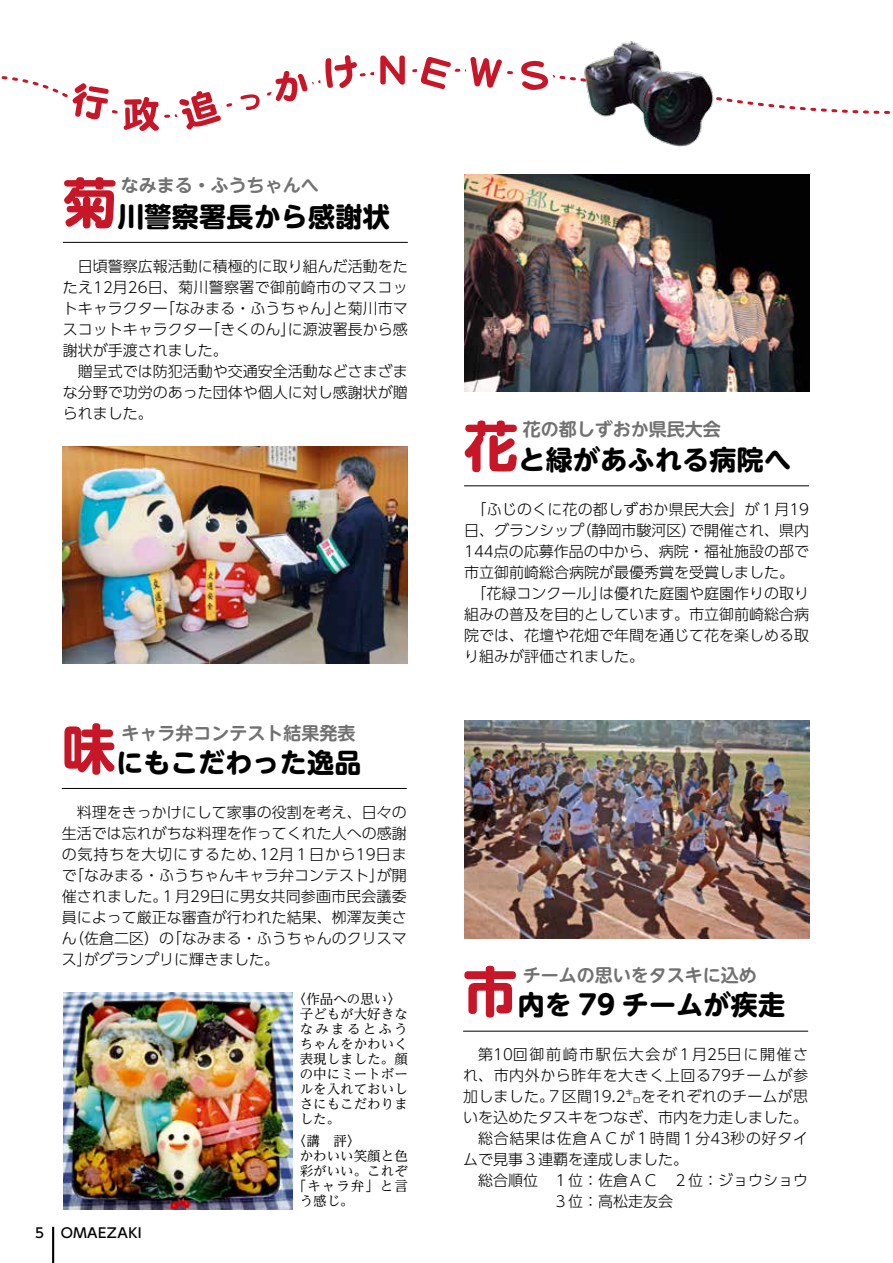
<style>
.page{position:relative;width:893px;height:1263px;background:#fff}
.page>*{position:absolute;margin:0;border:0;box-sizing:border-box;transform-origin:0 0}
.t1{font:700 27px "UD Shin M Go Pro";letter-spacing:.01em;color:#000}
.t2{font:700 18px "UD Shin M Go Pro De";color:#727171}
.t3{font:300 15px/21px "UD Shin Go Pro";color:#000;text-align:justify}
.t4{font:300 15px "UD Shin Go Pro";letter-spacing:.02em;color:#000}
.t5{font:300 15px "UD Shin Go Pro";letter-spacing:.04em;color:#000}
.t6{font:300 15px "UD Shin Go Pro";letter-spacing:.105em;color:#000}
.t7{font:300 15px "UD Shin Go Pro";letter-spacing:.05em;color:#000}
.t8{font:13.5px/15px "UD Reimin Pro";color:#000}
.t9{font:500 13.5px "UD Shin Go Pro";letter-spacing:.035em;color:#000}
.s1{font-size:54px;color:#c71628}
</style>
<div class="page">
<img style="left:464px;top:174px;width:345px;height:218px">
<hr style="left:63px;top:242px;width:345px;height:1px;background:#000">
<img style="left:63px;top:446px;width:345px;height:218px">
<img style="left:464px;top:720px;width:345px;height:218px">
<hr style="left:463px;top:1031px;width:345px;height:1px;background:#000">
<img style="left:64px;top:992px;width:228px;height:218px">
<hr style="left:62px;top:788px;width:345px;height:1px;background:#000">
<hr style="left:464px;top:485px;width:345px;height:1px;background:#000">
<hr style="left:52px;top:1227px;width:2px;height:36px;background:#000">
<svg style="left:1px;top:68px;width:889px;height:50px"></svg>
<svg style="left:515px;top:60px;width:39px;height:36px"></svg>
<svg style="left:464px;top:56px;width:44px;height:38px"></svg>
<svg style="left:374px;top:55px;width:83px;height:40px"></svg>
<svg style="left:319px;top:55px;width:44px;height:39px"></svg>
<svg style="left:234px;top:68px;width:79px;height:48px"></svg>
<svg style="left:173px;top:85px;width:54px;height:45px"></svg>
<svg style="left:67px;top:77px;width:98px;height:54px"></svg>
<img style="left:582px;top:41px;width:136px;height:106px">
<p class="t1" style="left:63px;top:194px;width:328px"><span class="s1">菊</span>川警察署長から感謝状</p>
<p class="t2" style="left:121px;top:171px;width:199px">なみまる・ふうちゃんへ</p>
<p class="t3" style="left:78px;top:255px;width:331px">日頃警察広報活動に積極的に取り組んだ活動をた</p>
<p class="t4" style="left:63px;top:275px;width:346px">たえ12月26日、菊川警察署で御前崎市のマスコッ</p>
<p class="t3" style="left:63px;top:297px;width:346px">トキャラクター「なみまる・ふうちゃん」と菊川市マ</p>
<p class="t3" style="left:63px;top:318px;width:346px">スコットキャラクター「きくのん」に源波署長から感</p>
<p class="t3" style="left:63px;top:339px;width:166px">謝状が手渡されました。</p>
<p class="t3" style="left:78px;top:360px;width:331px">贈呈式では防犯活動や交通安全活動などさまざま</p>
<p class="t3" style="left:63px;top:381px;width:346px">な分野で功労のあった団体や個人に対し感謝状が贈</p>
<p class="t3" style="left:63px;top:402px;width:91px">られました。</p>
<p class="t1" style="left:62px;top:740px;width:301px"><span class="s1">味</span>にもこだわった逸品</p>
<p class="t3" style="left:62px;top:801px;width:347px;text-indent:15px">料理をきっかけにして家事の役割を考え、日々の生活では忘れがちな料理を作ってくれた人への感謝の気持ちを大切にするため、12月１日から19日まで「なみまる・ふうちゃんキャラ弁コンテスト」が開催されました。１月29日に男女共同参画市民会議委員によって厳正な審査が行われた結果、栁澤友美さん（佐倉二区）の「なみまる・ふうちゃんのクリスマス」がグランプリに輝きました。</p>
<p class="t2" style="left:122px;top:718px;width:236px">キャラ弁コンテスト結果発表</p>
<p class="t9" style="left:35px;top:1221px;width:108px">5 OMAEZAKI</p>
<p class="t8" style="left:300px;top:990px;width:110px;text-indent:-7px">〈作品への思い〉子どもが大好きななみまるとふうちゃんをかわいく表現しました。顔の中にミートボールを入れておいしさにもこだわりました。</p>
<p class="t8" style="left:293px;top:1133px;width:69px">〈講　評〉</p>
<p class="t8" style="left:300px;top:1148px;width:110px">かわいい笑顔と色</p>
<p class="t8" style="left:300px;top:1163px;width:110px">彩がいい。これぞ</p>
<p class="t8" style="left:293px;top:1178px;width:116px">「キャラ弁」と言</p>
<p class="t8" style="left:300px;top:1193px;width:55px">う感じ。</p>
<p class="t2" style="left:523px;top:414px;width:199px">花の都しずおか県民大会</p>
<p class="t1" style="left:464px;top:438px;width:328px"><span class="s1">花</span>と緑があふれる病院へ</p>
<p class="t3" style="left:472px;top:498px;width:339px">「ふじのくに花の都しずおか県民大会」が１月19</p>
<p class="t3" style="left:464px;top:519px;width:347px">日、グランシップ（静岡市駿河区）で開催され、県内</p>
<p class="t3" style="left:464px;top:540px;width:346px">144点の応募作品の中から、病院・福祉施設の部で</p>
<p class="t3" style="left:464px;top:561px;width:332px">市立御前崎総合病院が最優秀賞を受賞しました。</p>
<p class="t3" style="left:472px;top:582px;width:339px">「花緑コンクール」は優れた庭園や庭園作りの取り</p>
<p class="t3" style="left:464px;top:603px;width:347px">組みの普及を目的としています。市立御前崎総合病</p>
<p class="t3" style="left:464px;top:624px;width:347px">院では、花壇や花畑で年間を通じて花を楽しめる取</p>
<p class="t3" style="left:464px;top:645px;width:181px">り組みが評価されました。</p>
<p class="t1" style="left:463px;top:983px;width:324px"><span class="s1">市</span>内を 79 チームが疾走</p>
<p class="t6" style="left:478px;top:1042px;width:332px">第10回御前崎市駅伝大会が１月25日に開催さ</p>
<p class="t5" style="left:463px;top:1063px;width:347px">れ、市内外から昨年を大きく上回る79チームが参</p>
<p class="t3" style="left:463px;top:1086px;width:346px">加しました。７区間19.2㌔をそれぞれのチームが思</p>
<p class="t3" style="left:463px;top:1107px;width:346px">いを込めたタスキをつなぎ、市内を力走しました。</p>
<p class="t7" style="left:478px;top:1126px;width:332px">総合結果は佐倉ＡＣが１時間１分43秒の好タイ</p>
<p class="t3" style="left:463px;top:1149px;width:226px">ムで見事３連覇を達成しました。</p>
<p class="t3" style="left:478px;top:1170px;width:331px">総合順位　１位：佐倉ＡＣ　２位：ジョウショウ</p>
<p class="t3" style="left:463px;top:1191px;width:211px">　　　　　　３位：高松走友会</p>
<p class="t2" style="left:523px;top:961px;width:235px">チームの思いをタスキに込め</p>
</div>
